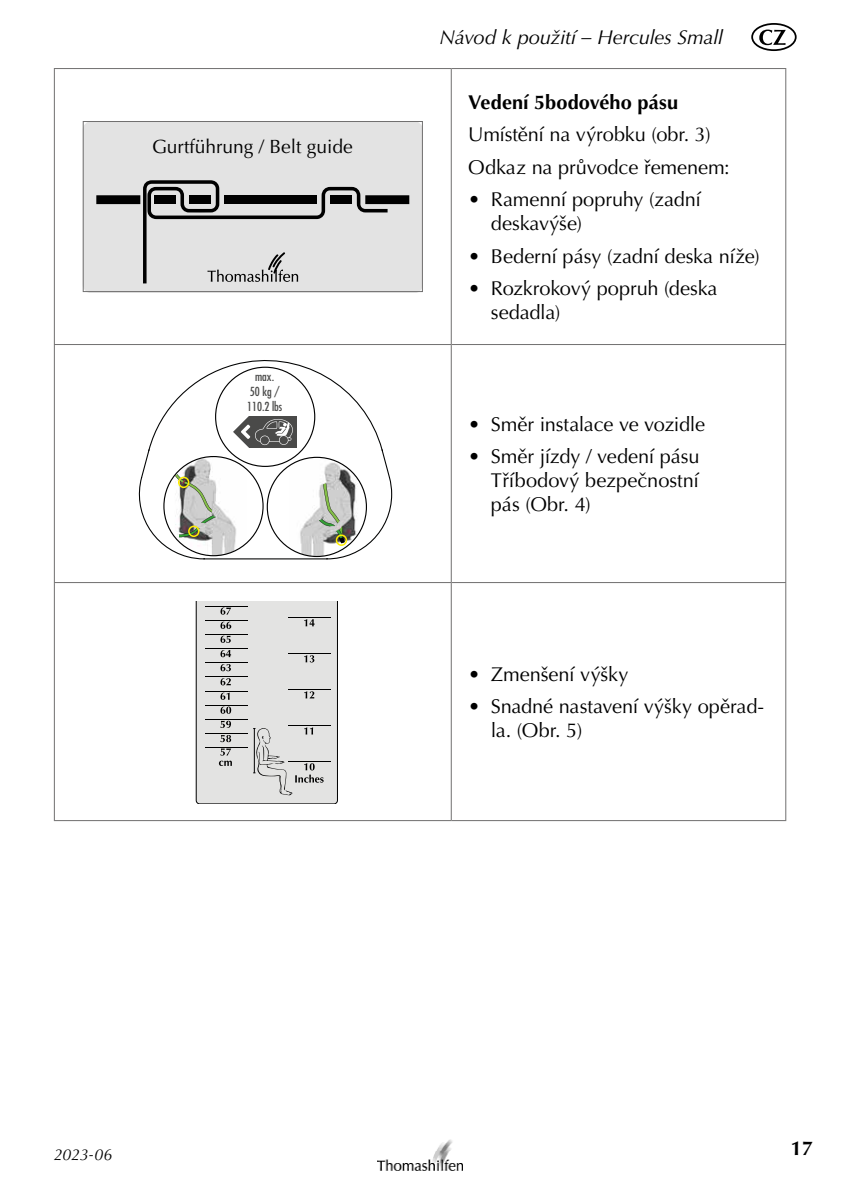
<style>
.page{position:relative;width:842px;height:1191px;background:#fff}
.page>*{position:absolute;margin:0;border:0;box-sizing:border-box;transform-origin:0 0}
.t1{font:20px/24px "Optima LT Pro";letter-spacing:-.005em;color:#000}
.t2{font:italic 20px "Optima LT Pro";letter-spacing:-.01em;color:#000}
.t3{font:700 20px "Optima LT Pro";letter-spacing:.005em;color:#000}
.t4{font:19.2px "Optima LT Pro";color:#000}
.t5{font:italic 16px "Optima LT Pro";letter-spacing:-.015em;color:#000}
.t6{font:condensed 12.2px/14.6px "Futura LT";color:#4a4a49;text-align:center}
</style>
<div class="page">
<img style="left:377px;top:1140px;width:85px;height:30px">
<svg style="left:751px;top:23px;width:46px;height:28px"></svg>
<hr style="left:54px;top:68px;width:397px;height:1px;background:#706f6f">
<hr style="left:54px;top:69px;width:1px;height:275px;background:#706f6f">
<hr style="left:451px;top:68px;width:335px;height:1px;background:#706f6f">
<hr style="left:451px;top:69px;width:1px;height:275px;background:#706f6f">
<hr style="left:785px;top:69px;width:1px;height:275px;background:#706f6f">
<hr style="left:54px;top:344px;width:397px;height:1px;background:#706f6f">
<hr style="left:54px;top:345px;width:1px;height:237px;background:#706f6f">
<hr style="left:451px;top:344px;width:335px;height:1px;background:#706f6f">
<hr style="left:451px;top:345px;width:1px;height:237px;background:#706f6f">
<hr style="left:785px;top:345px;width:1px;height:237px;background:#706f6f">
<hr style="left:54px;top:582px;width:397px;height:1px;background:#706f6f">
<hr style="left:54px;top:583px;width:1px;height:237px;background:#706f6f">
<hr style="left:451px;top:582px;width:335px;height:1px;background:#706f6f">
<hr style="left:451px;top:583px;width:1px;height:237px;background:#706f6f">
<hr style="left:785px;top:583px;width:1px;height:237px;background:#706f6f">
<hr style="left:54px;top:820px;width:397px;height:1px;background:#706f6f">
<hr style="left:451px;top:820px;width:335px;height:1px;background:#706f6f">
<div style="left:85px;top:123px;width:336px;height:167px;background:#e3e3e3"></div>
<svg style="left:96px;top:180px;width:313px;height:103px;background:#c2c2c2"></svg>
<div style="left:83px;top:121px;width:340px;height:171px;border:1px solid #706f6f"></div>
<svg style="left:138px;top:360px;width:255px;height:199px"></svg>
<img style="left:289px;top:460px;width:71px;height:96px">
<svg style="left:319px;top:483px;width:26px;height:60px;background:#afb7aa"></svg>
<img style="left:175px;top:456px;width:71px;height:100px">
<svg style="left:175px;top:474px;width:41px;height:63px;background:#b4b8b1"></svg>
<svg style="left:179px;top:531px;width:14px;height:4px"></svg>
<div style="left:336px;top:534px;width:11px;height:12px;border:2px solid #ffed00;border-radius:50%"></div>
<div style="left:178px;top:476px;width:11px;height:12px;border:2px solid #ffed00;border-radius:50%"></div>
<div style="left:188px;top:525px;width:12px;height:12px;border:2px solid #ffed00;border-radius:50%"></div>
<div style="left:249px;top:416px;width:48px;height:32px;background:#4a4a49"></div>
<svg style="left:233px;top:416px;width:60px;height:32px"></svg>
<svg style="left:196px;top:601px;width:141px;height:202px;background:#d5d5d4"></svg>
<p class="t4" style="left:152px;top:135px;width:202px">Gurtführung / Belt guide</p>
<p class="t6" style="left:247px;top:369px;width:37px">max.<br>50 kg /<br>110.2 lbs</p>
<p class="t2" style="left:439px;top:25px;width:285px">Návod k použití – Hercules Small</p>
<p class="t3" style="left:468px;top:89px;width:211px">Vedení 5bodového pásu</p>
<p class="t1" style="left:468px;top:118px;width:263px;line-height:32.4px">Umístění na výrobku (obr. 3)<br>Odkaz na průvodce řemenem:</p>
<p class="t1" style="left:491px;top:187px;width:211px;text-indent:-23px">• Ramenní popruhy (zadní deskavýše)</p>
<p class="t1" style="left:468px;top:244px;width:293px">• Bederní pásy (zadní deska níže)</p>
<p class="t1" style="left:491px;top:276px;width:228px;text-indent:-23px">• Rozkrokový popruh (deska sedadla)</p>
<p class="t1" style="left:468px;top:412px;width:238px">• Směr instalace ve vozidle</p>
<p class="t1" style="left:491px;top:444px;width:210px;text-align:justify;text-indent:-23px">• Směr jízdy / vedení pásu Tříbodový bezpečnostní pás (Obr. 4)</p>
<p class="t1" style="left:468px;top:662px;width:162px">• Zmenšení výšky</p>
<p class="t1" style="left:491px;top:694px;width:275px;text-indent:-23px">• Snadné nastavení výšky opěrad&shy;la. (Obr. 5)</p>
<p class="t5" style="left:54px;top:1144px;width:60px">2023-06</p>
<p class="t3" style="left:791px;top:1135px;width:24px">17</p>
</div>
